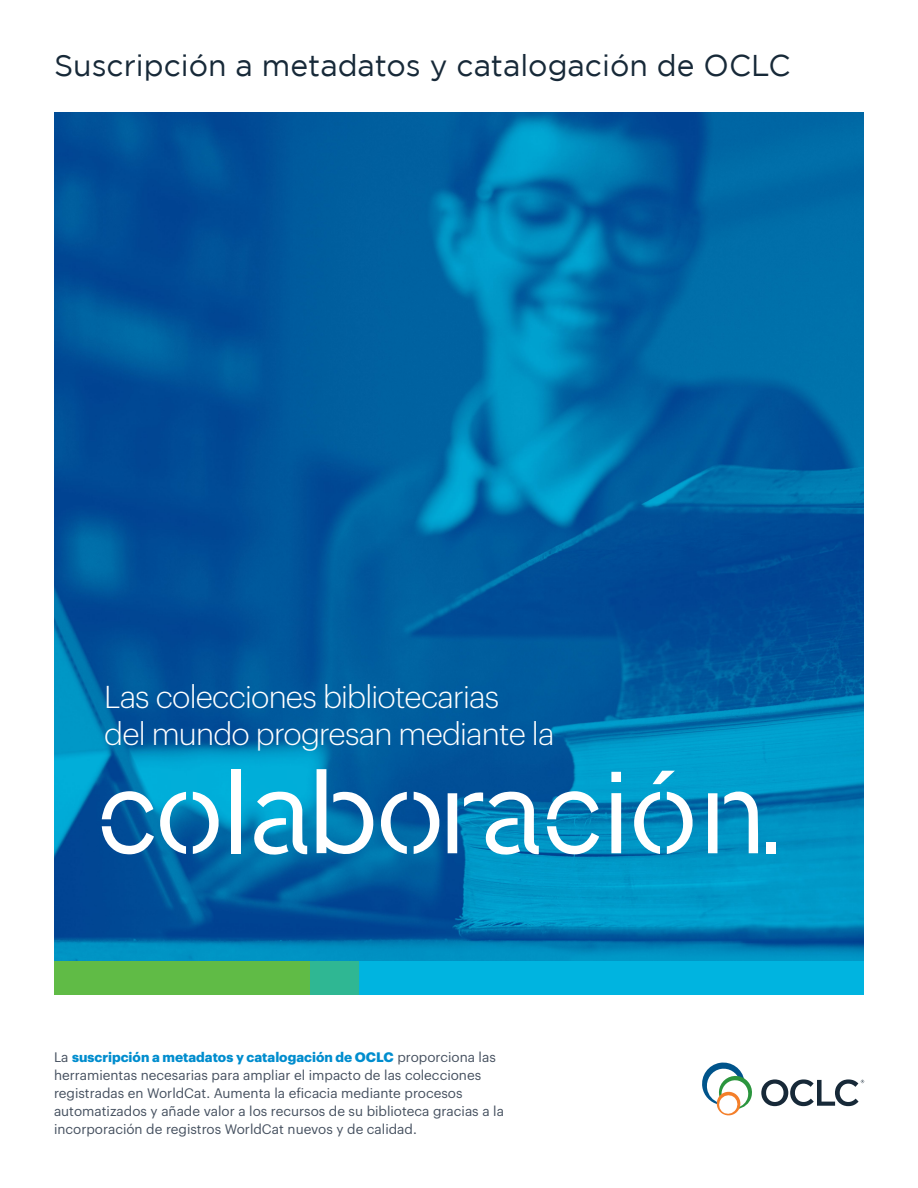
<style>
.page{position:relative;width:918px;height:1188px;background:#fff}
.page>*{position:absolute;margin:0;border:0;box-sizing:border-box;transform-origin:0 0}
.t1{font:120px "OCLC Stencil Large Format";color:#fff}
.t2{font:300 30.9px/37.2px "Graphik";letter-spacing:-.025em;color:#fff}
.t3{font:30px "Gotham";color:#172938}
.t4{font:13.5px/18px "Graphik";color:#45505f}
.s1{font-weight:700;color:#008dce}
</style>
<div class="page">
<img style="left:54px;top:112px;width:810px;height:849px">
<div style="left:54px;top:961px;width:256px;height:34px;background:#60bb46"></div>
<div style="left:310px;top:961px;width:554px;height:34px;background:#00b4e0"></div>
<div style="left:310px;top:961px;width:49px;height:34px;background:#2fb793"></div>
<svg style="left:702px;top:1063px;width:50px;height:52px"></svg>
<svg style="left:761px;top:1079px;width:103px;height:27px"></svg>
<h3 class="t3" style="left:54px;top:49px;width:738px">Suscripción a metadatos y catalogación de OCLC</h3>
<h2 class="t2" style="left:104px;top:675px;width:452px">Las colecciones bibliotecarias<br>del mundo progresan mediante la</h2>
<h1 class="t1" style="left:98px;top:745px;width:682px">colaboración.</h1>
<p class="t4" style="left:54px;top:1047px;width:451px">La <span class="s1">suscripción a metadatos y catalogación de OCLC</span> proporciona las herramientas necesarias para ampliar el impacto de las colecciones registradas en WorldCat. Aumenta la eficacia mediante procesos automatizados y añade valor a los recursos de su biblioteca gracias a la incorporación de registros WorldCat nuevos y de calidad.</p>
</div>
